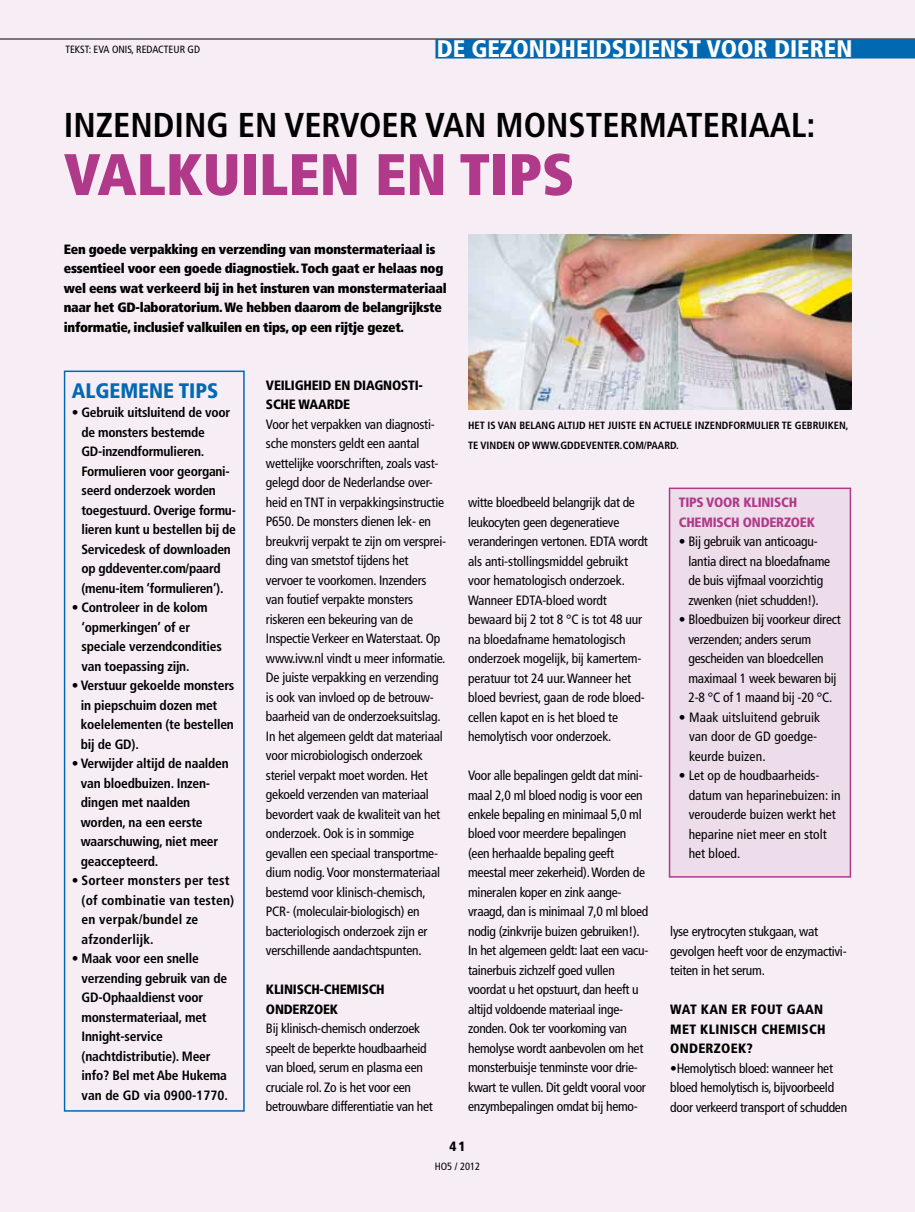
<style>
.page{position:relative;width:915px;height:1212px;background:#fff}
.page>*{position:absolute;margin:0;border:0;box-sizing:border-box;transform-origin:0 0}
.t1{font:900 condensed 58.5px "Frutiger LT Std";color:#b0398a}
.t2{font:700 condensed 34.5px "Frutiger LT Std";color:#000}
.t3{font:900 condensed 24px "Frutiger LT Std";color:#fff}
.t4{font:900 condensed 21px "Frutiger LT Std";color:#0069b2}
.t5{font:condensed 13.5px/19.5px "Frutiger LT Std";letter-spacing:-.015em;color:#000}
.t6{font:700 condensed 13.5px/19.5px "Frutiger LT Std";letter-spacing:-.015em;color:#000}
.t7{font:900 condensed 13.5px/19.5px "Frutiger LT Std";letter-spacing:-.02em;color:#000}
.t8{font:700 condensed 13.5px/19.5px "Frutiger LT Std";letter-spacing:.01em;color:#000}
.t9{font:900 condensed 13.5px/19.5px "Frutiger LT Std";letter-spacing:-.015em;color:#000}
.t10{font:condensed 13.5px/19.5px "Frutiger LT Std";letter-spacing:.01em;color:#000}
.t11{font:900 condensed 13.5px/19.5px "Frutiger LT Std";letter-spacing:.02em;color:#000}
.t12{font:900 condensed 13.5px/19.5px "Frutiger LT Std";letter-spacing:-.015em;color:#b0398a}
.t13{font:700 condensed 10.5px "Frutiger LT Std";color:#000}
.t14{font:condensed 10.5px "Frutiger LT Std";color:#000}
</style>
<div class="page">
<div style="left:0;top:0;width:914px;height:1212px;background:#f6edf5"></div>
<div style="left:64px;top:370px;width:180px;height:741px;border:2px solid #0069b2"></div>
<img style="left:468px;top:234px;width:382px;height:176px">
<div style="left:669px;top:488px;width:181px;height:389px;background:#eddcea"></div>
<div style="left:668px;top:488px;width:182px;height:390px;border:2px solid #b0398a"></div>
<hr style="left:0;top:39px;width:914px;height:1px;background:#000">
<div style="left:435px;top:39px;width:479px;height:20px;background:#0069b2"></div>
<p class="t14" style="left:65px;top:43px;width:11px">Tekst</p>
<p class="t14" style="left:89px;top:43px;width:54px">: Eva Onis, redacteur</p>
<p class="t14" style="left:187px;top:43px;width:14px">GD</p>
<h3 class="t3" style="left:436px;top:34px;width:417px">DE GEZONDHEIDSDIENST VOOR DIEREN</h3>
<h2 class="t2" style="left:64px;top:104px;width:315px">Inzending en vervoer</h2>
<h2 class="t2" style="left:425px;top:104px;width:163px">van monstermateriaa</h2>
<h2 class="t2" style="left:790px;top:104px;width:26px">l:</h2>
<h1 class="t1" style="left:64px;top:139px;width:512px">Valkuilen en tips</h1>
<p class="t7" style="left:64px;top:239px;width:384px">Een goede verpakking en verzending van monstermateriaal is essentieel voor een goede diagnostiek. Toch gaat er helaas nog wel eens wat verkeerd bij in het insturen van monstermateriaal naar het GD-laboratorium. We hebben daarom de belangrijkste informatie, inclusief valkuilen en tips, op een rijtje gezet.</p>
<h3 class="t4" style="left:72px;top:378px;width:148px">ALGEMENE TIPS</h3>
<p class="t6" style="left:81px;top:403px;width:156px;text-indent:-10px">• Gebruik uitsluitend de voor de monsters bestemde<br>GD-inzendformulieren.<br>Formulieren voor georgani&shy;seerd onderzoek worden toegestuurd. Overige formu&shy;lieren kunt u bestellen bij de<br>Servicedesk of downloaden op gddeventer.com/paard (menu-item ‘formulieren’).</p>
<p class="t6" style="left:82px;top:598px;width:142px;text-indent:-10px">• Controleer in de kolom ‘opmerkingen’ of er speciale verzendcondities van toepassing zijn.</p>
<p class="t6" style="left:81px;top:676px;width:155px;text-indent:-9px">• Verstuur gekoelde monsters in piepschuim dozen met koelelementen (te bestellen bij de GD).</p>
<p class="t6" style="left:81px;top:754px;width:149px;text-indent:-9px">• Verwijder altijd de naalden van bloedbuizen. Inzen&shy;dingen met naalden worden, na een eerste waarschuwing, niet meer geaccepteerd.</p>
<p class="t8" style="left:82px;top:871px;width:154px;text-indent:-10px">• Sorteer monsters per test (of combinatie van testen) en verpak/bundel ze afzonderlijk.</p>
<p class="t6" style="left:82px;top:949px;width:148px;text-indent:-10px">• Maak voor een snelle verzending gebruik van de<br>GD-Ophaaldienst voor monstermateriaal, met<br>Innight-service (nachtdistributie). Meer info? Bel met Abe Hukema van de GD via 0900-1770.</p>
<p class="t9" style="left:266px;top:375px;width:158px">VEILIGHEID EN DIAGNOSTI-<br>SCHE WAARDE</p>
<p class="t5" style="left:266px;top:414px;width:182px">Voor het verpakken van diagnosti&shy;sche monsters geldt een aantal wettelijke voorschriften, zoals vast&shy;gelegd door de Nederlandse over&shy;heid en TNT in verpakkingsinstructie P650. De monsters dienen lek- en breukvrij verpakt te zijn om versprei&shy;ding van smetstof tijdens het vervoer te voorkomen. Inzenders van foutief verpakte monsters riskeren een bekeuring van de Inspectie Verkeer en Waterstaat. Op www.ivw.nl vindt u meer informatie.<br>De juiste verpakking en verzending is ook van invloed op de betrouw&shy;baarheid van de onderzoeksuitslag.<br>In het algemeen geldt dat materiaal voor microbiologisch onderzoek steriel verpakt moet worden. Het gekoeld verzenden van materiaal bevordert vaak de kwaliteit van het onderzoek. Ook is in sommige gevallen een speciaal transportme&shy;dium nodig. Voor monstermateriaal bestemd voor klinisch-chemisch, PCR- (moleculair-biologisch) en bacteriologisch onderzoek zijn er verschillende aandachtspunten.</p>
<p class="t9" style="left:266px;top:980px;width:120px">KLINISCH-CHEMISCH<br>ONDERZOEK</p>
<p class="t5" style="left:266px;top:1019px;width:168px">Bij klinisch-chemisch onderzoek speelt de beperkte houdbaarheid van bloed, serum en plasma een cruciale rol. Zo is het voor een betrouwbare differentiatie van het</p>
<p class="t13" style="left:468px;top:419px;width:105px">het is van be lang altijd</p>
<p class="t13" style="left:588px;top:419px;width:26px">het juiste</p>
<p class="t13" style="left:639px;top:419px;width:102px">en actuele inzendformu</p>
<p class="t13" style="left:760px;top:419px;width:47px">lier te gebruike</p>
<p class="t13" style="left:838px;top:419px;width:11px">n,</p>
<p class="t13" style="left:468px;top:439px;width:186px">te vinde n op www.gddeventer.com/paard</p>
<p class="t13" style="left:675px;top:439px;width:4px">.</p>
<p class="t5" style="left:468px;top:493px;width:181px">witte bloedbeeld belangrijk dat de leukocyten geen degeneratieve veranderingen vertonen. EDTA wordt als anti-stollingsmiddel gebruikt voor hematologisch onderzoek.<br>Wanneer EDTA-bloed wordt bewaard bij 2 tot 8 °C is tot 48 uur na bloedafname hematologisch onderzoek mogelijk, bij kamertem&shy;peratuur tot 24 uur. Wanneer het bloed bevriest, gaan de rode bloed&shy;cellen kapot en is het bloed te hemolytisch voor onderzoek.</p>
<p class="t5" style="left:468px;top:766px;width:182px">Voor alle bepalingen geldt dat mini&shy;maal 2,0 ml bloed nodig is voor een enkele bepaling en minimaal 5,0 ml bloed voor meerdere bepalingen (een herhaalde bepaling geeft meestal meer zekerheid). Worden de mineralen koper en zink aange&shy;vraagd, dan is minimaal 7,0 ml bloed nodig (zinkvrije buizen gebruiken!).<br>In het algemeen geldt: laat een vacu&shy;tainerbuis zichzelf goed vullen voordat u het opstuurt, dan heeft u altijd voldoende materiaal inge&shy;zonden. Ook ter voorkoming van hemolyse wordt aanbevolen om het monsterbuisje tenminste voor drie&shy;kwart te vullen. Dit geldt vooral voor enzymbepalingen omdat bij hemo-</p>
<p class="t12" style="left:678px;top:493px;width:138px">TIPS VOOR KLINISCH<br>CHEMISCH ONDERZOEK</p>
<p class="t5" style="left:688px;top:532px;width:143px;text-indent:-10px">• Bij gebruik van anticoagu&shy;lantia direct na bloedafname de buis vijfmaal voorzichtig zwenken (niet schudden!).</p>
<p class="t5" style="left:688px;top:610px;width:154px;text-indent:-10px">• Bloedbuizen bij voorkeur direct verzenden; anders serum gescheiden van bloedcellen maximaal 1 week bewaren bij<br>2-8 °C of 1 maand bij -20 °C.</p>
<p class="t10" style="left:688px;top:707px;width:133px;text-indent:-10px">• Maak uitsluitend gebruik van door de GD goedge&shy;keurde buizen.</p>
<p class="t5" style="left:688px;top:766px;width:153px;text-indent:-10px">• Let op de houdbaarheids&shy;datum van heparinebuizen: in verouderde buizen werkt het heparine niet meer en stolt het bloed.</p>
<p class="t5" style="left:670px;top:922px;width:178px">lyse erytrocyten stukgaan, wat gevolgen heeft voor de enzymactivi&shy;teiten in het serum.</p>
<p class="t11" style="left:670px;top:1000px;width:157px">WAT KAN ER FOUT GAAN<br>MET KLINISCH CHEMISCH<br>ONDERZOEK?</p>
<p class="t5" style="left:670px;top:1058px;width:178px">•Hemolytisch bloed: wanneer het bloed hemolytisch is, bijvoorbeeld door verkeerd transport of schudden</p>
<p class="t9" style="left:449px;top:1136px;width:18px">41</p>
<p class="t14" style="left:434px;top:1160px;width:47px">HO5 / 2012</p>
</div>
